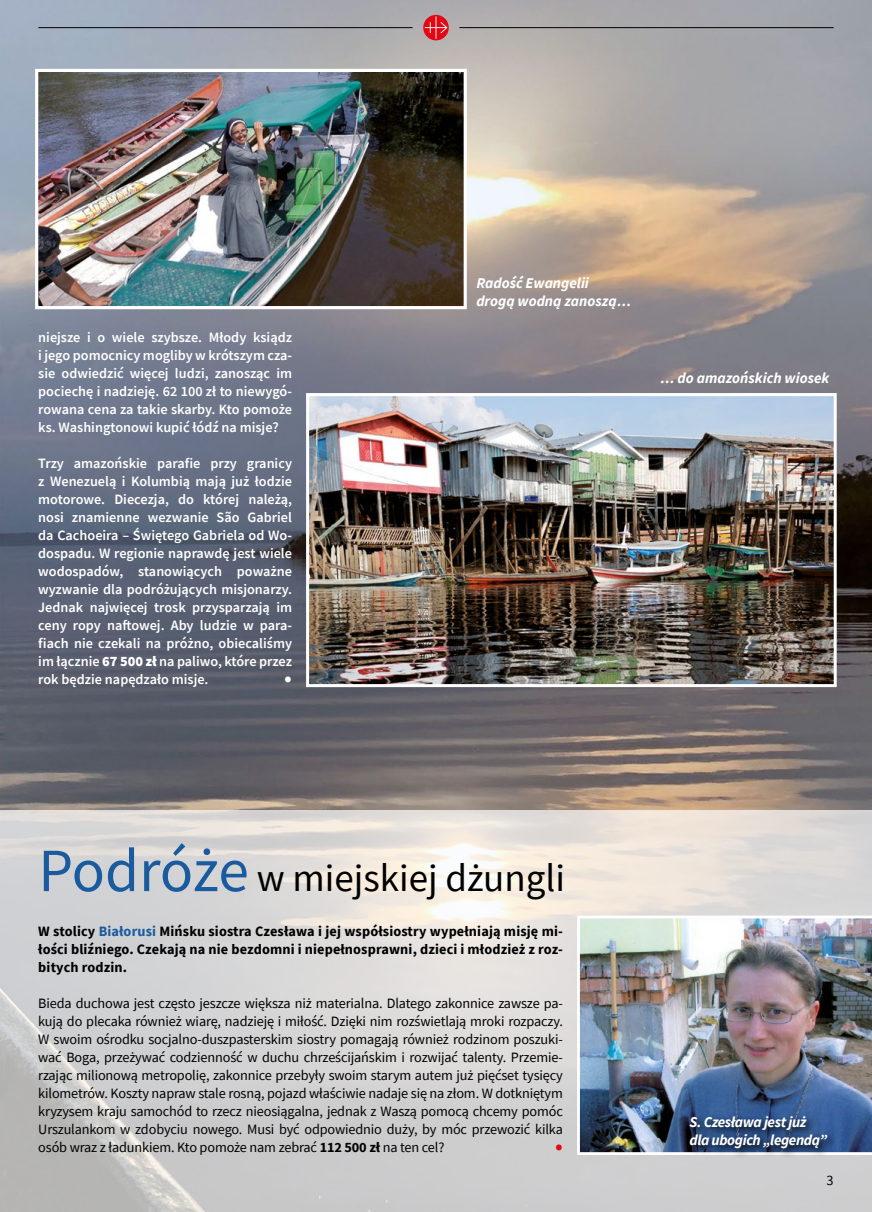
<style>
.page{position:relative;width:872px;height:1212px;background:#fff}
.page>*{position:absolute;margin:0;border:0;box-sizing:border-box;transform-origin:0 0}
.t1{font:39px "Source Sans Pro";color:#000}
.t2{font:25.5px "Source Sans Pro";color:#fff}
.t3{font:25.5px "Source Sans Pro";color:#e30613}
.t4{font:italic 700 15px/18px "Source Sans Pro";color:#fff}
.t5{font:italic 700 15px/18px "Source Sans Pro";letter-spacing:-.025em;color:#fff}
.t6{font:14.25px/18px "Source Sans Pro";letter-spacing:-.01em;color:#000;text-align:justify}
.t7{font:600 14.25px/18px "Source Sans Pro";color:#fff;text-align:justify}
.t8{font:700 14.25px/18px "Source Sans Pro";letter-spacing:.01em;color:#000;text-align:justify}
.s1{font-weight:900}
.s2{font-size:61.5px;color:#1a5a9f}
.s3{color:#1a5a9f}
.s4{font-weight:700}
</style>
<div class="page">
<img style="left:0;top:0;width:872px;height:810px">
<svg style="left:0;top:810px;width:872px;height:402px;background:#d7d5d3"></svg>
<svg style="left:423px;top:15px;width:26px;height:25px"></svg>
<svg style="left:425px;top:16px;width:22px;height:23px"></svg>
<hr style="left:38px;top:27px;width:374px;height:1px;background:#000">
<hr style="left:459px;top:27px;width:374px;height:1px;background:#000">
<img style="left:304px;top:392px;width:534px;height:296px">
<img style="left:33px;top:67px;width:435px;height:244px">
<img style="left:575px;top:914px;width:297px;height:242px">
<svg style="left:685px;top:1112px;width:153px;height:46px;background:#3f577e"></svg>
<p class="t7" style="left:38px;top:328px;width:255px">niejsze i o wiele szybsze. Młody ksiądz i jego pomocnicy mogliby w krótszym cza&shy;sie odwiedzić więcej ludzi, zanosząc im pociechę i nadzieję. 62 100 zł to niewygó&shy;rowana cena za takie skarby. Kto pomoże ks. Washingtonowi kupić łódź na misje?</p>
<p class="t7" style="left:38px;top:454px;width:255px">Trzy amazońskie parafie przy granicy z Wenezuelą i Kolumbią mają już łodzie motorowe. Diecezja, do której należą, nosi znamienne wezwanie São Gabriel da Cachoeira – Świętego Gabriela od Wo&shy;dospadu. W regionie naprawdę jest wiele wodospadów, stanowiących poważne wyzwanie dla podróżujących misjonarzy.<br>Jednak najwięcej trosk przysparzają im ceny ropy naftowej. Aby ludzie w para&shy;fiach nie czekali na próżno, obiecaliśmy im łącznie <span class="s1">67 500 zł</span> na paliwo, które przez rok będzie napędzało misje.</p>
<h2 class="t2" style="left:284px;top:661px;width:9px">•</h2>
<p class="t4" style="left:476px;top:274px;width:156px">Radość Ewangelii<br>drogą wodną zanoszą…</p>
<p class="t4" style="left:660px;top:369px;width:171px">… do amazońskich wiosek</p>
<h1 class="t1" style="left:38px;top:853px;width:528px"><span class="s2">Podróże</span> w miejskiej dżungli</h1>
<p class="t8" style="left:38px;top:922px;width:526px">W stolicy <span class="s3">Białorusi</span> Mińsku siostra Czesława i jej współsiostry wypełniają misję mi&shy;łości bliźniego. Czekają na nie bezdomni i niepełnosprawni, dzieci i młodzież z roz&shy;bitych rodzin.</p>
<p class="t6" style="left:38px;top:994px;width:526px">Bieda duchowa jest często jeszcze większa niż materialna. Dlatego zakonnice zawsze pa&shy;kują do plecaka również wiarę, nadzieję i miłość. Dzięki nim rozświetlają mroki rozpaczy.<br>W swoim ośrodku socjalno-duszpasterskim siostry pomagają również rodzinom poszuki&shy;wać Boga, przeżywać codzienność w duchu chrześcijańskim i rozwijać talenty. Przemie&shy;rzając milionową metropolię, zakonnice przebyły swoim starym autem już pięćset tysięcy kilometrów. Koszty napraw stale rosną, pojazd właściwie nadaje się na złom. W dotkniętym kryzysem kraju samochód to rzecz nieosiągalna, jednak z Waszą pomocą chcemy pomóc Urszulankom w zdobyciu nowego. Musi być odpowiednio duży, by móc przewozić kilka osób wraz z ładunkiem. Kto pomoże nam zebrać <span class="s4">112 500 zł</span> na ten cel?</p>
<h2 class="t3" style="left:555px;top:1129px;width:9px">•</h2>
<p class="t5" style="left:689px;top:1112px;width:139px">S. Czesława jest już dla ubogich „legendą”</p>
<p class="t6" style="left:826px;top:1171px;width:9px">3</p>
</div>
